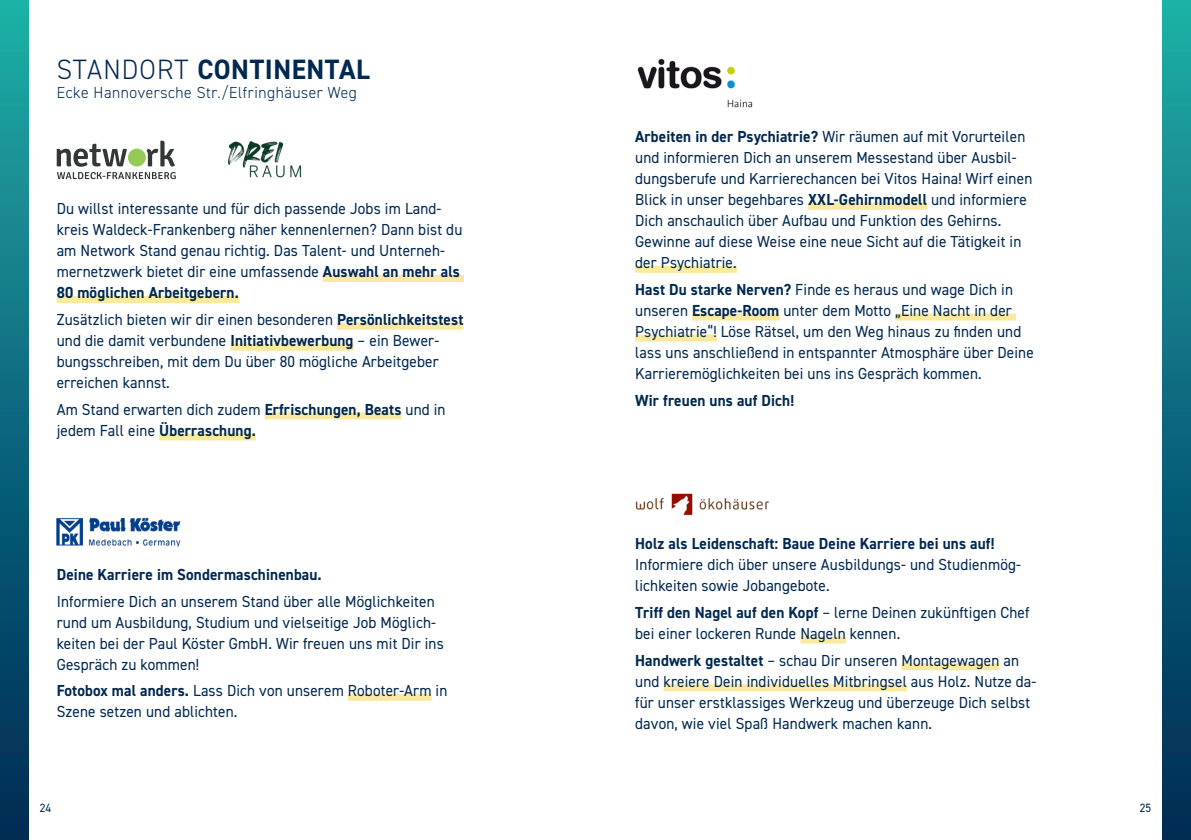
<style>
.page{position:relative;width:1191px;height:840px;background:#fff}
.page>*{position:absolute;margin:0;border:0;box-sizing:border-box;transform-origin:0 0}
.t1{font:700 28px "DIN2014";letter-spacing:.02em;color:#002850}
.t2{font:16px/21px "DIN2014";letter-spacing:.01em;color:#002850;scale:.95 1}
.t3{font:700 16px "DIN2014";letter-spacing:.01em;color:#002850;scale:.95 1}
.t4{font:300 16px "DIN2014";letter-spacing:.035em;color:#002850}
.t5{font:12px "DIN2014";color:#002850;scale:.95 1}
.s1{font-weight:300}
.s2{font-weight:700}
</style>
<div class="page">
<div style="left:0;top:0;width:28px;height:839px;background:linear-gradient(to bottom,#1faca7,#002753)"></div>
<div style="left:1162px;top:0;width:29px;height:839px;background:linear-gradient(to bottom,#1faca7,#002753)"></div>
<div style="left:323px;top:275px;width:141px;height:7px;background:#fbe99f"></div>
<div style="left:57px;top:296px;width:182px;height:7px;background:#fbe99f"></div>
<div style="left:337px;top:322px;width:126px;height:7px;background:#fbe99f"></div>
<div style="left:230px;top:343px;width:124px;height:7px;background:#fbe99f"></div>
<div style="left:265px;top:412px;width:136px;height:7px;background:#fbe99f"></div>
<div style="left:159px;top:433px;width:97px;height:7px;background:#fbe99f"></div>
<div style="left:348px;top:693px;width:84px;height:7px;background:#fbe99f"></div>
<div style="left:808px;top:203px;width:119px;height:7px;background:#fbe99f"></div>
<div style="left:635px;top:266px;width:102px;height:7px;background:#fbe99f"></div>
<div style="left:692px;top:313px;width:87px;height:7px;background:#fbe99f"></div>
<div style="left:895px;top:313px;width:121px;height:7px;background:#fbe99f"></div>
<div style="left:635px;top:334px;width:82px;height:7px;background:#fbe99f"></div>
<img style="left:637px;top:58px;width:116px;height:50px">
<div style="left:800px;top:636px;width:46px;height:7px;background:#fbe99f"></div>
<div style="left:901px;top:663px;width:98px;height:7px;background:#fbe99f"></div>
<div style="left:663px;top:684px;width:244px;height:7px;background:#fbe99f"></div>
<img style="left:635px;top:493px;width:134px;height:22px">
<svg style="left:57px;top:141px;width:119px;height:38px"></svg>
<div style="left:128px;top:148px;width:18px;height:18px;background:#95ca56;border-radius:50%"></div>
<img style="left:228px;top:141px;width:73px;height:37px">
<img style="left:56px;top:517px;width:125px;height:29px">
<h1 class="t1" style="left:57px;top:50px;width:314px"><span class="s1">STANDORT</span> CONTINENTAL</h1>
<p class="t4" style="left:57px;top:82px;width:302px">Ecke Hannoversche Str./Elfringhäuser Weg</p>
<p class="t2" style="left:57px;top:198px;width:428px">Du willst interessante und für dich passende Jobs im Land&shy;kreis Waldeck-Frankenberg näher kennenlernen? Dann bist du am Network Stand genau richtig. Das Talent- und Unterneh&shy;mernetzwerk bietet dir eine umfassende <span class="s2">Auswahl an mehr als 80 möglichen Arbeitgebern.</span></p>
<p class="t2" style="left:57px;top:308px;width:429px">Zusätzlich bieten wir dir einen besonderen <span class="s2">Persönlichkeitstest </span>und die damit verbundene <span class="s2">Initiativbewerbung</span> – ein Bewer&shy;bungsschreiben, mit dem Du über 80 mögliche Arbeitgeber erreichen kannst.</p>
<p class="t2" style="left:57px;top:398px;width:411px">Am Stand erwarten dich zudem <span class="s2">Erfrischungen, Beats</span> und in jedem Fall eine <span class="s2">Überraschung.</span></p>
<p class="t3" style="left:57px;top:563px;width:280px">Deine Karriere im Sondermaschinenbau.</p>
<p class="t2" style="left:57px;top:590px;width:409px">Informiere Dich an unserem Stand über alle Möglichkeiten rund um Ausbildung, Studium und vielseitige Job Möglich&shy;keiten bei der Paul Köster GmbH. Wir freuen uns mit Dir ins Gespräch zu kommen!</p>
<p class="t2" style="left:57px;top:679px;width:413px"><span class="s2">Fotobox mal anders.</span> Lass Dich von unserem Roboter-Arm in<br>Szene setzen und ablichten.</p>
<p class="t2" style="left:635px;top:126px;width:419px"><span class="s2">Arbeiten in der Psychiatrie?</span> Wir räumen auf mit Vorurteilen und informieren Dich an unserem Messestand über Ausbil&shy;dungsberufe und Karrierechancen bei Vitos Haina! Wirf einen Blick in unser begehbares <span class="s2">XXL-Gehirnmodell</span> und informiere Dich anschaulich über Aufbau und Funktion des Gehirns.<br>Gewinne auf diese Weise eine neue Sicht auf die Tätigkeit in der Psychiatrie.</p>
<p class="t2" style="left:635px;top:278px;width:421px"><span class="s2">Hast Du starke Nerven?</span> Finde es heraus und wage Dich in unseren <span class="s2">Escape-Room</span> unter dem Motto „Eine Nacht in der Psychiatrie“! Löse Rätsel, um den Weg hinaus zu finden und lass uns anschließend in entspannter Atmosphäre über Deine Karrieremöglichkeiten bei uns ins Gespräch kommen.</p>
<p class="t3" style="left:635px;top:389px;width:169px">Wir freuen uns auf Dich!</p>
<p class="t3" style="left:635px;top:533px;width:380px">Holz als Leidenschaft: Baue Deine Karriere bei uns auf!</p>
<p class="t2" style="left:635px;top:553px;width:407px">Informiere dich über unsere Ausbildungs- und Studienmög&shy;lichkeiten sowie Jobangebote.</p>
<p class="t2" style="left:635px;top:601px;width:416px"><span class="s2">Triff den Nagel auf den Kopf</span> – lerne Deinen zukünftigen Chef bei einer lockeren Runde Nageln kennen.</p>
<p class="t2" style="left:635px;top:649px;width:424px"><span class="s2">Handwerk gestaltet</span> – schau Dir unseren Montagewagen an und kreiere Dein individuelles Mitbringsel aus Holz. Nutze da&shy;für unser erstklassiges Werkzeug und überzeuge Dich selbst davon, wie viel Spaß Handwerk machen kann.</p>
<p class="t5" style="left:40px;top:799px;width:14px">24</p>
<p class="t5" style="left:1139px;top:799px;width:14px">25</p>
</div>
